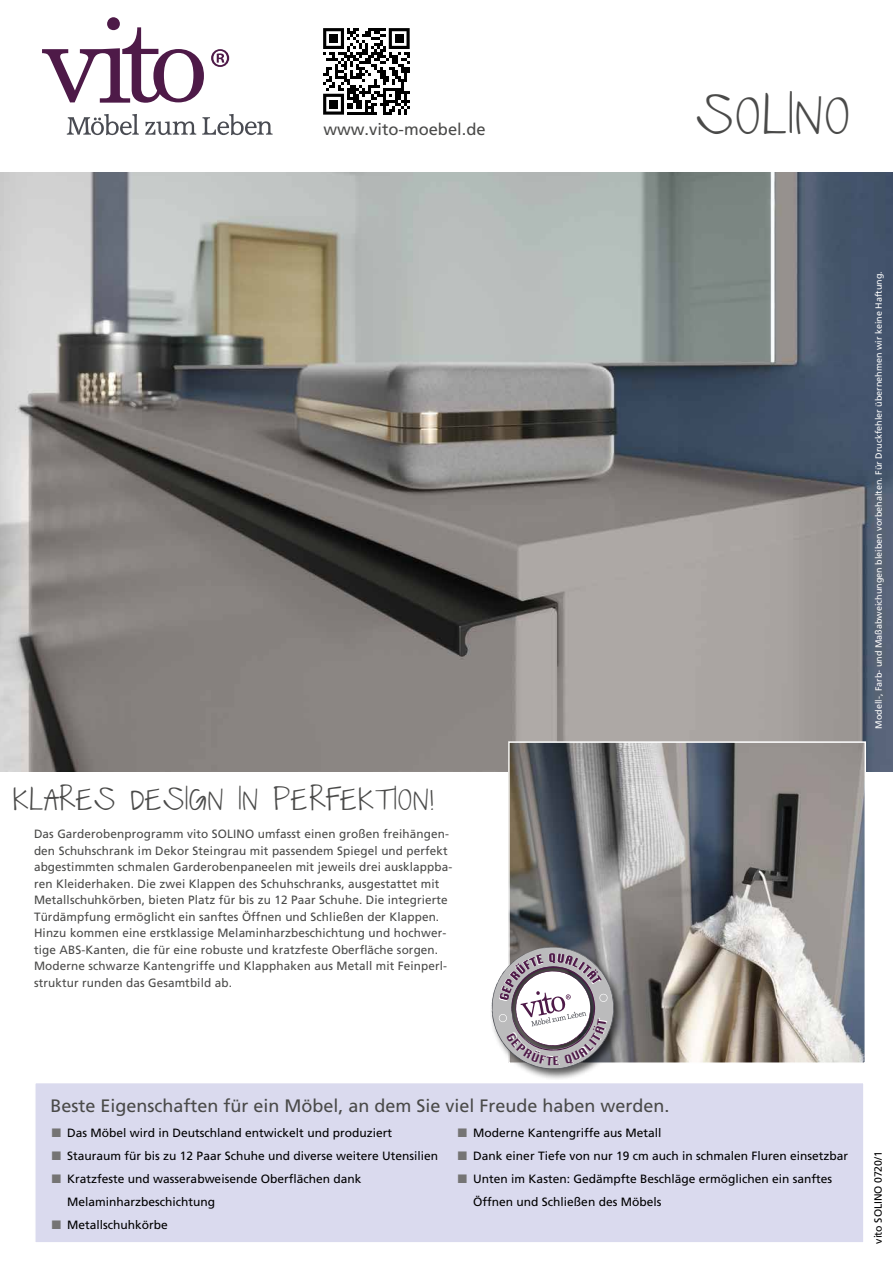
<style>
.page{position:relative;width:893px;height:1263px;background:#fff}
.page>*{position:absolute;margin:0;border:0;box-sizing:border-box;transform-origin:0 0}
.t1{font:45px "Just The Way You Are";letter-spacing:.05em;color:#4a4a49}
.t2{font:25.5px "Just The Way You Are";letter-spacing:.05em;color:#4a4a49}
.t3{font:18px "Frutiger LT Std";color:#4a4a49}
.t4{font:16.5px "Frutiger LT Std";color:#4a4a49}
.t5{font:12px/16.5px "Frutiger LT Std";letter-spacing:.01em;color:#4a4a49}
.t6{font:12px/23px "Frutiger LT Std";color:#000}
.t7{font:10.5px "Frutiger LT Std";letter-spacing:-.01em;color:#000}
.t8{font:9px "Frutiger LT Std";color:#fff}
.s1{font-family:"DINOT";color:#757474}
</style>
<div class="page">
<img style="left:0;top:172px;width:893px;height:599px">
<svg style="left:42px;top:17px;width:162px;height:86px"></svg>
<svg style="left:67px;top:114px;width:72px;height:22px"></svg>
<svg style="left:145px;top:121px;width:51px;height:15px"></svg>
<svg style="left:202px;top:114px;width:71px;height:22px"></svg>
<svg style="left:211px;top:49px;width:18px;height:18px"></svg>
<svg style="left:323px;top:28px;width:87px;height:87px"></svg>
<div style="left:329px;top:34px;width:9px;height:9px;background:#000"></div>
<div style="left:395px;top:34px;width:9px;height:9px;background:#000"></div>
<div style="left:329px;top:100px;width:9px;height:9px;background:#000"></div>
<img style="left:511px;top:744px;width:352px;height:317px">
<div style="left:508px;top:741px;width:358px;height:323px;border:2px solid #fff"></div>
<div style="left:34px;top:1082px;width:831px;height:161px;background:#dadaee;border:2px solid #fff"></div>
<div style="left:489px;top:944px;width:137px;height:136px;background:#000;opacity:.65"></div>
<svg style="left:492px;top:946px;width:122px;height:125px"></svg>
<h3 class="t4" style="left:323px;top:120px;width:164px">www.vito-moebel.de</h3>
<h1 class="t1" style="left:696px;top:92px;width:156px">SOLINO</h1>
<h2 class="t2" style="left:13px;top:786px;width:422px">KLARES DESIGN IN PERFEKTION!</h2>
<p class="t5" style="left:34px;top:826px;width:420px">Das Garderobenprogramm vito SOLINO umfasst einen großen freihängen&shy;den Schuhschrank im Dekor Steingrau mit passendem Spiegel und perfekt abgestimmten schmalen Garderobenpaneelen mit jeweils drei ausklappba&shy;ren Kleiderhaken. Die zwei Klappen des Schuhschranks, ausgestattet mit Metallschuhkörben, bieten Platz für bis zu 12 Paar Schuhe. Die integrierte Türdämpfung ermöglicht ein sanftes Öffnen und Schließen der Klappen.<br>Hinzu kommen eine erstklassige Melaminharzbeschichtung und hochwer&shy;tige ABS-Kanten, die für eine robuste und kratzfeste Oberfläche sorgen.<br>Moderne schwarze Kantengriffe und Klapphaken aus Metall mit Feinperl&shy;struktur runden das Gesamtbild ab.</p>
<p class="t8" style="left:873px;top:729px;width:459px;rotate:-90deg">Modell-, Farb- und Maßabweichungen bleiben vorbehalten. Für Druckfehler übernehmen wir keine Haftung.</p>
<h3 class="t3" style="left:50px;top:1095px;width:621px">Beste Eigenschaften für ein Möbel, an dem Sie viel Freude haben werden.</h3>
<p class="t6" style="left:50px;top:1122px;width:343px"><span class="s1">■</span> Das Möbel wird in Deutschland entwickelt und produziert</p>
<p class="t6" style="left:50px;top:1144px;width:389px"><span class="s1">■</span> Stauraum für bis zu 12 Paar Schuhe und diverse weitere Utensilien</p>
<p class="t6" style="left:67px;top:1167px;width:296px;text-indent:-17px"><span class="s1">■</span> Kratzfeste und wasserabweisende Oberflächen dank<br>Melaminharzbeschichtung</p>
<p class="t6" style="left:50px;top:1213px;width:119px"><span class="s1">■</span> Metallschuhkörbe</p>
<p class="t6" style="left:456px;top:1122px;width:206px"><span class="s1">■</span> Moderne Kantengriffe aus Metall</p>
<p class="t6" style="left:456px;top:1144px;width:393px"><span class="s1">■</span> Dank einer Tiefe von nur 19 cm auch in schmalen Fluren einsetzbar</p>
<p class="t6" style="left:473px;top:1167px;width:360px;text-indent:-17px"><span class="s1">■</span> Unten im Kasten: Gedämpfte Beschläge ermöglichen ein sanftes<br>Öffnen und Schließen des Möbels</p>
<p class="t7" style="left:872px;top:1243px;width:94px;rotate:-90deg">vito SOLINO 0720/1</p>
</div>
